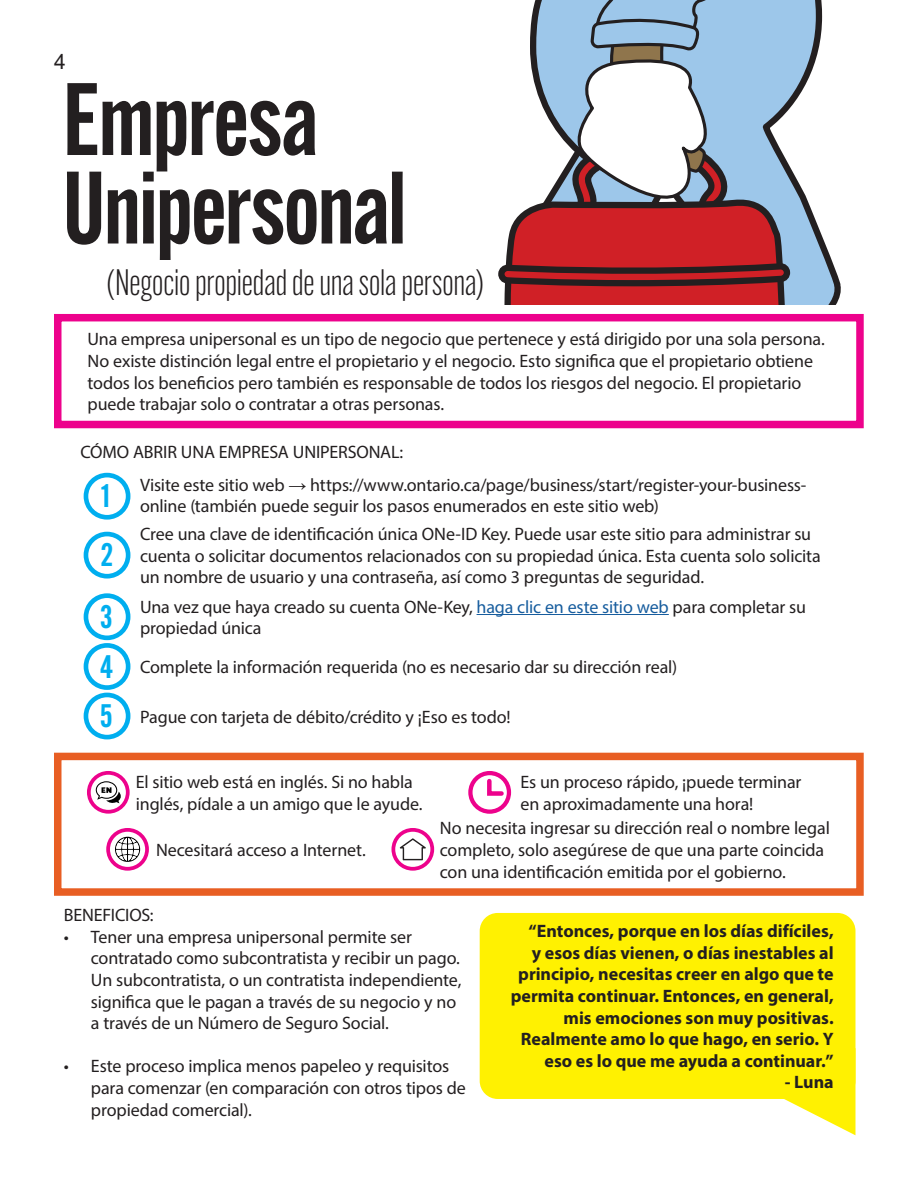
<style>
.page{position:relative;width:918px;height:1188px;background:#fff}
.page>*{position:absolute;margin:0;border:0;box-sizing:border-box;transform-origin:0 0}
.t1{font:600 100.5px/88.5px "Alternate Gothic Cond ATF";letter-spacing:-.015em;color:#231f20}
.t2{font:300 36px "Alternate Gothic Cond ATF";letter-spacing:-.005em;color:#231f20}
.t3{font:600 31.95px "Alternate Gothic Cond ATF";color:#00aeef}
.t4{font:21px "Arial";color:#231f20}
.t5{font:18px/21.6px "Myriad Pro";letter-spacing:-.005em;color:#231f20}
.t6{font:700 18px/21.6px "Myriad Pro";color:#231f20;text-align:right}
.s1{font-family:"Arial"}
.s2{color:#175d9e}
</style>
<div class="page">
<svg style="left:784px;top:1085px;width:71px;height:50px"></svg>
<div style="left:480px;top:913px;width:375px;height:186px;background:#fff101;border-radius:18px"></div>
<div style="left:54px;top:314px;width:810px;height:114px;border:8px solid #ed028c"></div>
<div style="left:84px;top:593px;width:46px;height:47px;border:5px solid #00aeef;border-radius:50%"></div>
<div style="left:84px;top:532px;width:46px;height:47px;border:5px solid #00aeef;border-radius:50%"></div>
<div style="left:84px;top:473px;width:46px;height:47px;border:5px solid #00aeef;border-radius:50%"></div>
<hr style="left:477px;top:614px;width:192px;height:1px;background:#175d9e">
<div style="left:84px;top:643px;width:46px;height:47px;border:5px solid #00aeef;border-radius:50%"></div>
<div style="left:84px;top:693px;width:46px;height:46px;border:5px solid #00aeef;border-radius:50%"></div>
<svg style="left:115px;top:837px;width:25px;height:25px"></svg>
<div style="left:106px;top:828px;width:43px;height:43px;border:4px solid #ed028c;border-radius:50%"></div>
<div style="left:468px;top:771px;width:43px;height:43px;border:4px solid #ed028c;border-radius:50%"></div>
<svg style="left:487px;top:777px;width:19px;height:21px"></svg>
<div style="left:54px;top:753px;width:810px;height:143px;border:7px solid #e85e23"></div>
<div style="left:87px;top:771px;width:43px;height:43px;border:4px solid #ed028c;border-radius:50%"></div>
<svg style="left:793px;top:0;width:48px;height:305px"></svg>
<svg style="left:498px;top:0;width:295px;height:305px"></svg>
<svg style="left:96px;top:781px;width:25px;height:22px"></svg>
<div style="left:391px;top:828px;width:43px;height:43px;border:4px solid #ed028c;border-radius:50%"></div>
<svg style="left:400px;top:838px;width:26px;height:22px"></svg>
<p class="t4" style="left:54px;top:47px;width:13px">4</p>
<p class="t1" style="left:63px;top:74px;width:346px">Empresa<br>Unipersonal</p>
<p class="t2" style="left:107px;top:260px;width:379px">(Negocio propiedad de una sola persona)</p>
<p class="t5" style="left:88px;top:328px;width:739px">Una empresa unipersonal es un tipo de negocio que pertenece y está dirigido por una sola persona.<br>No existe distinción legal entre el propietario y el negocio. Esto significa que el propietario obtiene todos los beneficios pero también es responsable de todos los riesgos del negocio. El propietario puede trabajar solo o contratar a otras personas.</p>
<p class="t5" style="left:81px;top:441px;width:324px">CÓMO ABRIR UNA EMPRESA UNIPERSONAL:</p>
<p class="t3" style="left:101px;top:476px;width:10px">1</p>
<p class="t5" style="left:140px;top:474px;width:668px">Visite este sitio web <span class="s1">→</span> https://www.ontario.ca/page/business/start/register-your-business&shy;online (también puede seguir los pasos enumerados en este sitio web)</p>
<p class="t3" style="left:101px;top:535px;width:14px">2</p>
<p class="t3" style="left:100px;top:597px;width:14px">3</p>
<p class="t5" style="left:140px;top:523px;width:682px">Cree una clave de identificación única ONe-ID Key. Puede usar este sitio para administrar su cuenta o solicitar documentos relacionados con su propiedad única. Esta cuenta solo solicita un nombre de usuario y una contraseña, así como 3 preguntas de seguridad.</p>
<p class="t5" style="left:140px;top:596px;width:668px">Una vez que haya creado su cuenta ONe-Key, <span class="s2">haga clic en este sitio web</span> para completar su propiedad única</p>
<p class="t3" style="left:100px;top:646px;width:14px">4</p>
<p class="t5" style="left:140px;top:656px;width:539px">Complete la información requerida (no es necesario dar su dirección real)</p>
<p class="t3" style="left:100px;top:696px;width:14px">5</p>
<p class="t5" style="left:140px;top:706px;width:372px">Pague con tarjeta de débito/crédito y ¡Eso es todo!</p>
<p class="t5" style="left:136px;top:771px;width:288px">El sitio web está en inglés. Si no habla inglés, pídale a un amigo que le ayude.</p>
<p class="t5" style="left:156px;top:839px;width:211px">Necesitará acceso a Internet.</p>
<p class="t5" style="left:520px;top:771px;width:282px">Es un proceso rápido, ¡puede terminar en aproximadamente una hora!</p>
<p class="t5" style="left:440px;top:817px;width:391px">No necesita ingresar su dirección real o nombre legal completo, solo asegúrese de que una parte coincida con una identificación emitida por el gobierno.</p>
<p class="t5" style="left:64px;top:904px;width:91px">BENEFICIOS:</p>
<p class="t5" style="left:91px;top:926px;width:372px;text-indent:-27px">• Tener una empresa unipersonal permite ser contratado como subcontratista y recibir un pago.<br>Un subcontratista, o un contratista independiente, significa que le pagan a través de su negocio y no a través de un Número de Seguro Social.</p>
<p class="t5" style="left:91px;top:1055px;width:376px;text-indent:-27px">• Este proceso implica menos papeleo y requisitos para comenzar (en comparación con otros tipos de propiedad comercial).</p>
<p class="t6" style="left:511px;top:920px;width:324px">“Entonces, porque en los días difíciles,<br>y esos días vienen, o días inestables al principio, necesitas creer en algo que te permita continuar. Entonces, en general, mis emociones son muy positivas.<br>Realmente amo lo que hago, en serio. Y eso es lo que me ayuda a continuar.”</p>
<p class="t6" style="left:785px;top:1071px;width:50px">- Luna</p>
</div>
